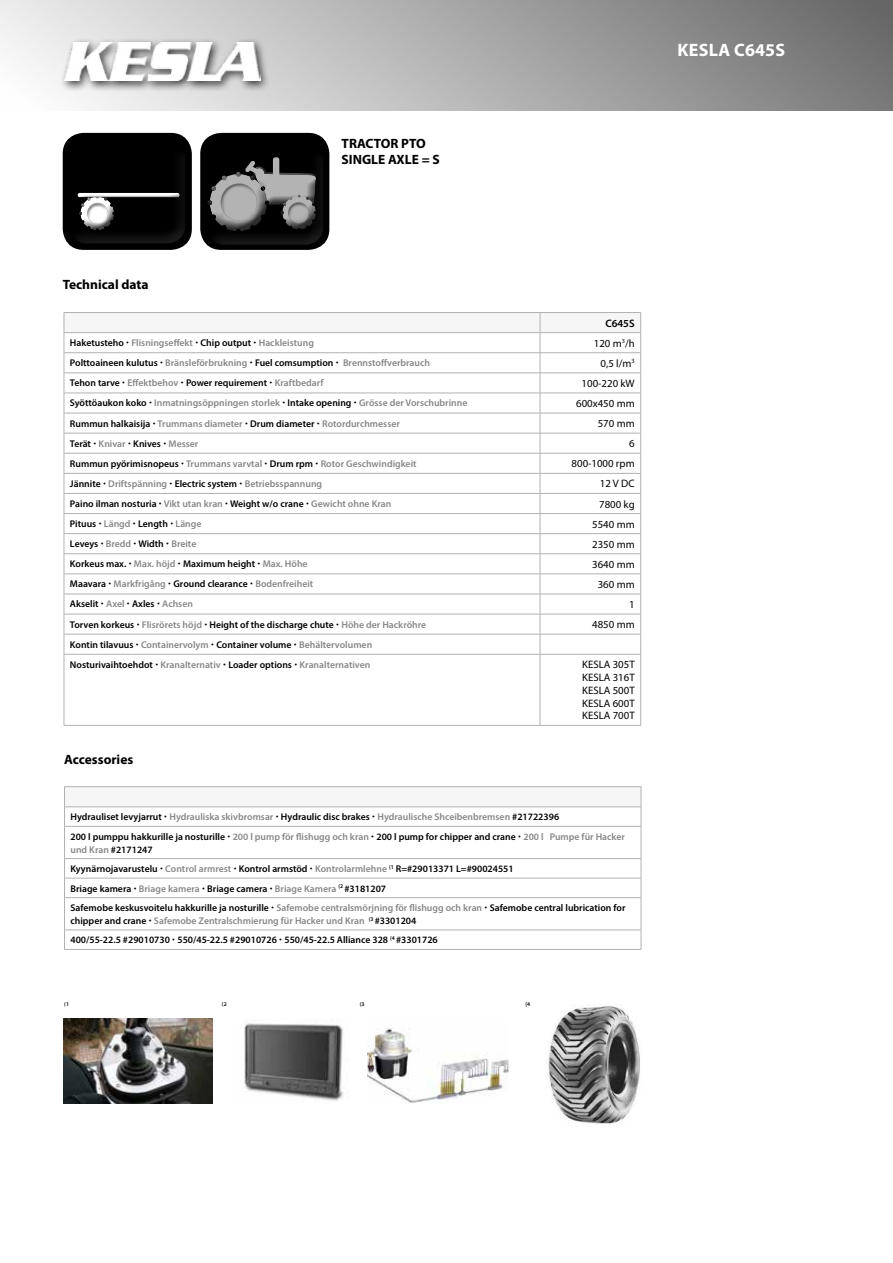
<style>
.page{position:relative;width:893px;height:1263px;background:#fff}
.page>*{position:absolute;margin:0;border:0;box-sizing:border-box;transform-origin:0 0}
.t1{font:700 18px "Myriad Pro";letter-spacing:.015em;color:#fff}
.t2{font:700 13.5px/16.2px "Myriad Pro";color:#000}
.t3{font:10.8px/12.8px "Myriad Pro";color:#000;text-align:justify}
.t4{font:600 10.8px "Myriad Pro";color:#000}
.t5{font:600 9.75px/19.5px "Myriad Pro";color:#000}
.t6{font:600 9.75px "Myriad Pro";color:#878787}
.t7{font:600 5.7px "Myriad Pro";color:#000}
.s1{color:#000}
.s2{color:#878787}
</style>
<div class="page">
<div style="left:0;top:0;width:893px;height:111px;background:linear-gradient(to right,#f6f6f6,#6e6e6e)"></div>
<div style="left:60px;top:38px;width:210px;height:54px;background:#000;opacity:.75"></div>
<img style="left:64px;top:43px;width:196px;height:38px">
<hr style="left:64px;top:654px;width:476px;height:1px;background:#b3b2b2">
<hr style="left:64px;top:654px;width:1px;height:71px;background:#b3b2b2">
<hr style="left:540px;top:654px;width:101px;height:1px;background:#b3b2b2">
<hr style="left:540px;top:654px;width:1px;height:71px;background:#b3b2b2">
<hr style="left:640px;top:654px;width:1px;height:71px;background:#b3b2b2">
<hr style="left:64px;top:725px;width:476px;height:1px;background:#b3b2b2">
<hr style="left:540px;top:725px;width:101px;height:1px;background:#b3b2b2">
<div style="left:64px;top:787px;width:577px;height:20px;background:#f6f6f6"></div>
<hr style="left:64px;top:786px;width:577px;height:1px;background:#b3b2b2">
<hr style="left:64px;top:806px;width:577px;height:1px;background:#b3b2b2">
<svg style="left:64px;top:787px;width:1px;height:39px"></svg>
<svg style="left:641px;top:787px;width:1px;height:39px"></svg>
<hr style="left:64px;top:826px;width:577px;height:1px;background:#b3b2b2">
<hr style="left:64px;top:826px;width:1px;height:32px;background:#b3b2b2">
<hr style="left:641px;top:826px;width:1px;height:32px;background:#b3b2b2">
<hr style="left:64px;top:858px;width:577px;height:1px;background:#b3b2b2">
<hr style="left:64px;top:878px;width:577px;height:1px;background:#b3b2b2">
<svg style="left:64px;top:859px;width:1px;height:38px"></svg>
<svg style="left:641px;top:859px;width:1px;height:38px"></svg>
<hr style="left:64px;top:897px;width:577px;height:1px;background:#b3b2b2">
<hr style="left:64px;top:898px;width:1px;height:32px;background:#b3b2b2">
<hr style="left:641px;top:898px;width:1px;height:32px;background:#b3b2b2">
<hr style="left:64px;top:930px;width:577px;height:1px;background:#b3b2b2">
<svg style="left:64px;top:931px;width:1px;height:18px"></svg>
<svg style="left:641px;top:930px;width:1px;height:19px"></svg>
<hr style="left:64px;top:949px;width:577px;height:1px;background:#b3b2b2">
<img style="left:367px;top:1028px;width:142px;height:75px">
<img style="left:244px;top:1019px;width:100px;height:82px">
<img style="left:64px;top:1018px;width:149px;height:85px">
<div style="left:63px;top:133px;width:129px;height:117px;border:6px solid #000;border-radius:18px"></div>
<div style="left:68px;top:147px;width:119px;height:96px;background:#fff;opacity:.75"></div>
<div style="left:68px;top:138px;width:119px;height:99px;background:#000"></div>
<div style="left:76px;top:190px;width:105px;height:8px;background:#000;opacity:.75"></div>
<svg style="left:79px;top:195px;width:37px;height:35px"></svg>
<div style="left:87px;top:207px;width:23px;height:17px;background:#fff;opacity:.75"></div>
<div style="left:87px;top:201px;width:23px;height:20px;background:#000;opacity:.75"></div>
<div style="left:200px;top:133px;width:129px;height:117px;border:6px solid #000;border-radius:18px"></div>
<div style="left:206px;top:148px;width:119px;height:97px;background:#fff;opacity:.75"></div>
<div style="left:206px;top:139px;width:119px;height:100px;background:#000;opacity:.75"></div>
<img style="left:547px;top:1006px;width:93px;height:118px">
<svg style="left:64px;top:312px;width:577px;height:342px"></svg>
<h2 class="t2" style="left:342px;top:135px;width:100px">TRACTOR PTO<br>SINGLE AXLE = S</h2>
<h1 class="t1" style="left:677px;top:38px;width:109px">KESLA C645S</h1>
<h2 class="t2" style="left:63px;top:276px;width:87px">Technical data</h2>
<p class="t4" style="left:605px;top:316px;width:31px">C645S</p>
<p class="t6" style="left:70px;top:337px;width:246px"><span class="s1">Haketusteho</span> Flisningseffekt <span class="s1">Chip output</span> Hackleistung</p>
<p class="t3" style="left:594px;top:337px;width:42px">120 m<sup>3</sup>/h</p>
<p class="t6" style="left:70px;top:357px;width:362px"><span class="s1">Polttoaineen kulutus</span> Bränsleförbrukning <span class="s1">Fuel comsumption</span> Brennstoffverbrauch</p>
<p class="t3" style="left:601px;top:357px;width:36px">0,5 l/m<sup>3</sup></p>
<p class="t5" style="left:70px;top:373px;width:255px">Tehon tarve <span class="s2">Effektbehov</span> Power requirement <span class="s2">Kraftbedarf</span></p>
<p class="t3" style="left:582px;top:377px;width:55px">100-220 kW</p>
<p class="t6" style="left:70px;top:397px;width:399px"><span class="s1">Syöttöaukon koko</span> Inmatningsöppningen storlek <span class="s1">Intake opening</span> Grösse der Vorschubrinne</p>
<p class="t3" style="left:576px;top:397px;width:60px">600x450 mm</p>
<p class="t6" style="left:70px;top:417px;width:331px"><span class="s1">Rummun halkaisija</span> Trummans diameter <span class="s1">Drum diameter</span> Rotordurchmesser</p>
<p class="t3" style="left:598px;top:417px;width:38px">570 mm</p>
<p class="t6" style="left:70px;top:437px;width:130px"><span class="s1">Terät</span> Knivar <span class="s1">Knives</span> Messer</p>
<p class="t3" style="left:629px;top:437px;width:7px">6</p>
<p class="t6" style="left:70px;top:457px;width:348px"><span class="s1">Rummun pyörimisnopeus</span> Trummans varvtal <span class="s1">Drum rpm</span> Rotor Geschwindigkeit</p>
<p class="t3" style="left:572px;top:457px;width:65px">800-1000 rpm</p>
<p class="t6" style="left:70px;top:477px;width:254px"><span class="s1">Jännite</span> Driftspänning <span class="s1">Electric system</span> Betriebsspannung</p>
<p class="t3" style="left:600px;top:477px;width:36px">12 V DC</p>
<p class="t5" style="left:70px;top:494px;width:323px">Paino ilman nosturia <span class="s2">Vikt utan kran</span> Weight w/o crane <span class="s2">Gewicht ohne Kran</span></p>
<p class="t3" style="left:599px;top:497px;width:37px">7800 kg</p>
<p class="t5" style="left:70px;top:514px;width:133px">Pituus <span class="s2">Längd</span> Length <span class="s2">Länge</span></p>
<p class="t3" style="left:592px;top:517px;width:44px">5540 mm</p>
<p class="t5" style="left:70px;top:534px;width:128px">Leveys <span class="s2">Bredd</span> Width <span class="s2">Breite</span></p>
<p class="t3" style="left:592px;top:538px;width:44px">2350 mm</p>
<p class="t5" style="left:70px;top:554px;width:239px">Korkeus max. <span class="s2">Max. höjd</span> Maximum height <span class="s2">Max. Höhe</span></p>
<p class="t3" style="left:592px;top:558px;width:44px">3640 mm</p>
<p class="t6" style="left:70px;top:578px;width:245px"><span class="s1">Maavara</span> Markfrigång <span class="s1">Ground clearance</span> Bodenfreiheit</p>
<p class="t3" style="left:598px;top:578px;width:38px">360 mm</p>
<p class="t5" style="left:70px;top:594px;width:124px">Akselit <span class="s2">Axel</span> Axles <span class="s2">Achsen</span></p>
<p class="t3" style="left:629px;top:598px;width:7px">1</p>
<p class="t5" style="left:70px;top:614px;width:358px">Torven korkeus <span class="s2">Flisrörets höjd</span> Height of the discharge chute <span class="s2">Höhe der Hackröhre</span></p>
<p class="t3" style="left:592px;top:618px;width:44px">4850 mm</p>
<p class="t5" style="left:70px;top:634px;width:304px;line-height:20.1px">Kontin tilavuus <span class="s2">Containervolym</span> Container volume <span class="s2">Behältervolumen<br></span>Nosturivaihtoehdot <span class="s2">Kranalternativ</span> Loader options <span class="s2">Kranalternativen</span></p>
<p class="t3" style="left:582px;top:658px;width:54px">KESLA 305T KESLA 316T KESLA 500T KESLA 600T KESLA 700T</p>
<h2 class="t2" style="left:64px;top:751px;width:70px">Accessories</h2>
<p class="t5" style="left:70px;top:807px;width:556px">Hydrauliset levyjarrut <span class="s2">Hydrauliska skivbromsar</span> Hydraulic disc brakes <span class="s2">Hydraulische Shceibenbremsen</span> #21722396<br>200 l pumppu hakkurille ja nosturille <span class="s2">200 l pump för flishugg och kran</span> 200 l pump for chipper and crane <span class="s2">200 l Pumpe für Hacker</span></p>
<p class="t5" style="left:70px;top:839px;width:556px"><span class="s2">und Kran</span> #2171247<br>Kyynärnojavarustelu <span class="s2">Control armrest</span> Kontrol armstöd <span class="s2">Kontrolarmlehne</span> <sup>(1</sup> R=#29013371 L=#90024551<br>Briage kamera <span class="s2">Briage kamera</span> Briage camera <span class="s2">Briage Kamera</span> <sup>(2</sup> #3181207<br>Safemobe keskusvoitelu hakkurille ja nosturille <span class="s2">Safemobe centralsmörjning för flishugg och kran</span> Safemobe central lubrication for</p>
<p class="t5" style="left:70px;top:911px;width:369px">chipper and crane <span class="s2">Safemobe Zentralschmierung für Hacker und Kran</span> <sup>(3</sup> #3301204<br>400/55-22.5 #29010730 550/45-22.5 #29010726 550/45-22.5 Alliance 328 <sup>(4</sup> #3301726</p>
<p class="t7" style="left:64px;top:1001px;width:6px">(1</p>
<p class="t7" style="left:222px;top:1001px;width:6px">(2</p>
<p class="t7" style="left:360px;top:1001px;width:6px">(3</p>
<p class="t7" style="left:525px;top:1001px;width:6px">(4</p>
</div>
